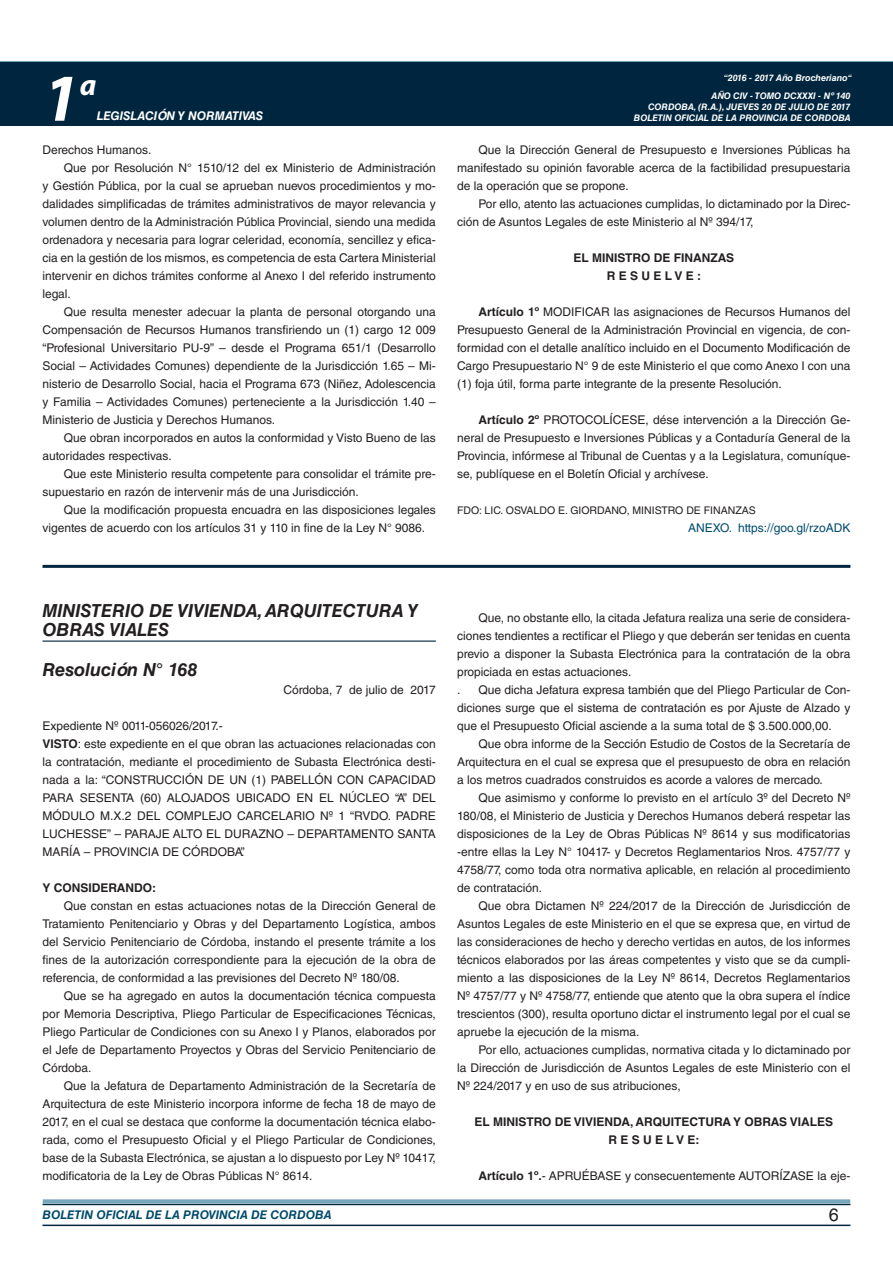
<style>
.page{position:relative;width:893px;height:1263px;background:#fff}
.page>*{position:absolute;margin:0;border:0;box-sizing:border-box;transform-origin:0 0}
.t1{font:italic 700 67.5px "Myriad Pro";color:#fff}
.t2{font:italic 700 30px "Myriad Pro";color:#fff}
.NOMBRE_DE_MINISTERIO{font:italic 700 18px/19.5px "Helvetica LT Std";color:#231f20}
.DOC__N{font:italic 700 18px "Helvetica LT Std";color:#231f20}
.t3{font:18px "Helvetica LT Std";color:#231f20}
.TEXTO_BASE{font:12px/18px "Helvetica LT Std";color:#231f20;text-align:justify}
.TEXTO_BASE-2{font:700 12px "Helvetica LT Std";color:#231f20}
.t4{font:italic 700 12px "Helvetica LT Std";color:#004b6c}
.ANEXO{font:12px "Helvetica LT Std";color:#004b6c}
.t5{font:italic 700 12px "Helvetica LT Std";color:#fff}
.FIRMA{font:10.5px "Helvetica LT Std";color:#231f20}
.t6{font:italic 700 9px/10.8px "Helvetica LT Std";color:#fff;text-align:right}
.s1{font-weight:700}
</style>
<div class="page">
<div style="left:0;top:61px;width:893px;height:6px;background:#73a5b8"></div>
<div style="left:0;top:62px;width:893px;height:64px;background:#00263f"></div>
<hr style="left:43px;top:1224px;width:807px;height:2px;background:#00263f">
<div style="left:42px;top:1198px;width:809px;height:8px;background:#fff;opacity:.75"></div>
<hr style="left:43px;top:565px;width:807px;height:3px;background:#00263f">
<hr style="left:43px;top:640px;width:393px;height:2px;background:#00263f">
<h1 class="t1" style="left:43px;top:54px;width:38px">1</h1>
<h2 class="t2" style="left:80px;top:66px;width:18px">a</h2>
<p class="t5" style="left:97px;top:109px;width:168px">LEGISLACIÓN Y NORMATIVAS</p>
<p class="TEXTO_BASE" style="left:43px;top:141px;width:110px">Derechos Humanos.</p>
<p class="TEXTO_BASE" style="left:43px;top:159px;width:395px;text-indent:21px">Que por Resolución N° 1510/12 del ex Ministerio de Administración y Gestión Pública, por la cual se aprueban nuevos procedimientos y mo&shy;dalidades simplificadas de trámites administrativos de mayor relevancia y volumen dentro de la Administración Pública Provincial, siendo una medida ordenadora y necesaria para lograr celeridad, economía, sencillez y efica&shy;cia en la gestión de los mismos, es competencia de esta Cartera Ministerial intervenir en dichos trámites conforme al Anexo I del referido instrumento legal.</p>
<p class="TEXTO_BASE" style="left:43px;top:303px;width:395px;text-indent:21px">Que resulta menester adecuar la planta de personal otorgando una Compensación de Recursos Humanos transfiriendo un (1) cargo 12 009 “Profesional Universitario PU-9” – desde el Programa 651/1 (Desarrollo Social – Actividades Comunes) dependiente de la Jurisdicción 1.65 – Mi&shy;nisterio de Desarrollo Social, hacia el Programa 673 (Niñez, Adolescencia y Familia – Actividades Comunes) perteneciente a la Jurisdicción 1.40 – Ministerio de Justicia y Derechos Humanos.</p>
<p class="TEXTO_BASE" style="left:43px;top:429px;width:395px;text-indent:21px">Que obran incorporados en autos la conformidad y Visto Bueno de las autoridades respectivas.</p>
<p class="TEXTO_BASE" style="left:43px;top:465px;width:395px;text-indent:21px">Que este Ministerio resulta competente para consolidar el trámite pre&shy;supuestario en razón de intervenir más de una Jurisdicción.</p>
<p class="TEXTO_BASE" style="left:43px;top:501px;width:395px;text-indent:21px">Que la modificación propuesta encuadra en las disposiciones legales vigentes de acuerdo con los artículos 31 y 110 in fine de la Ley N° 9086.</p>
<p class="t6" style="left:724px;top:72px;width:130px">“2016 - 2017 Año Brocheriano“</p>
<p class="t6" style="left:634px;top:91px;width:218px">AÑO CIV - TOMO DCXXXI - Nº 140<br>CORDOBA, (R.A.), JUEVES 20 DE JULIO DE 2017<br>BOLETIN OFICIAL DE LA PROVINCIA DE CORDOBA</p>
<p class="TEXTO_BASE" style="left:457px;top:141px;width:395px;text-indent:21px">Que la Dirección General de Presupuesto e Inversiones Públicas ha manifestado su opinión favorable acerca de la factibilidad presupuestaria de la operación que se propone.</p>
<p class="TEXTO_BASE" style="left:457px;top:195px;width:395px;text-indent:21px">Por ello, atento las actuaciones cumplidas, lo dictaminado por la Direc&shy;ción de Asuntos Legales de este Ministerio al Nº 394/17,</p>
<p class="TEXTO_BASE-2" style="left:573px;top:250px;width:162px">EL MINISTRO DE FINANZAS</p>
<p class="TEXTO_BASE-2" style="left:607px;top:268px;width:96px">R E S U E L V E :</p>
<p class="TEXTO_BASE" style="left:457px;top:303px;width:395px;text-indent:21px"><span class="s1">Artículo 1º</span> MODIFICAR las asignaciones de Recursos Humanos del Presupuesto General de la Administración Provincial en vigencia, de con&shy;formidad con el detalle analítico incluido en el Documento Modificación de Cargo Presupuestario N° 9 de este Ministerio el que como Anexo I con una (1) foja útil, forma parte integrante de la presente Resolución.</p>
<p class="TEXTO_BASE" style="left:457px;top:411px;width:395px;text-indent:21px"><span class="s1">Artículo 2º</span> PROTOCOLÍCESE, dése intervención a la Dirección Ge&shy;neral de Presupuesto e Inversiones Públicas y a Contaduría General de la Provincia, infórmese al Tribunal de Cuentas y a la Legislatura, comuníque&shy;se, publíquese en el Boletín Oficial y archívese.</p>
<p class="FIRMA" style="left:457px;top:504px;width:300px">FDO: LIC. OSVALDO E. GIORDANO, MINISTRO DE FINANZAS</p>
<p class="ANEXO" style="left:688px;top:521px;width:164px">ANEXO. https://goo.gl/rzoADK</p>
<p class="NOMBRE_DE_MINISTERIO" style="left:43px;top:600px;width:377px">MINISTERIO DE VIVIENDA, ARQUITECTURA Y<br>OBRAS VIALES</p>
<p class="DOC__N" style="left:43px;top:658px;width:156px">Resolución N° 168</p>
<p class="TEXTO_BASE" style="left:284px;top:681px;width:154px">Córdoba, 7 de julio de 2017</p>
<p class="TEXTO_BASE" style="left:43px;top:717px;width:182px">Expediente Nº 0011-056026/2017.-</p>
<p class="TEXTO_BASE" style="left:43px;top:735px;width:395px"><span class="s1">VISTO</span>: este expediente en el que obran las actuaciones relacionadas con la contratación, mediante el procedimiento de Subasta Electrónica desti&shy;nada a la: “CONSTRUCCIÓN DE UN (1) PABELLÓN CON CAPACIDAD PARA SESENTA (60) ALOJADOS UBICADO EN EL NÚCLEO “A” DEL MÓDULO M.X.2 DEL COMPLEJO CARCELARIO Nº 1 “RVDO. PADRE LUCHESSE” – PARAJE ALTO EL DURAZNO – DEPARTAMENTO SANTA MARÍA – PROVINCIA DE CÓRDOBA”.</p>
<p class="TEXTO_BASE-2" style="left:43px;top:880px;width:115px">Y CONSIDERANDO:</p>
<p class="TEXTO_BASE" style="left:43px;top:897px;width:395px;text-indent:21px">Que constan en estas actuaciones notas de la Dirección General de Tratamiento Penitenciario y Obras y del Departamento Logística, ambos del Servicio Penitenciario de Córdoba, instando el presente trámite a los fines de la autorización correspondiente para la ejecución de la obra de referencia, de conformidad a las previsiones del Decreto Nº 180/08.</p>
<p class="TEXTO_BASE" style="left:43px;top:987px;width:395px;text-indent:21px">Que se ha agregado en autos la documentación técnica compuesta por Memoria Descriptiva, Pliego Particular de Especificaciones Técnicas, Pliego Particular de Condiciones con su Anexo I y Planos, elaborados por el Jefe de Departamento Proyectos y Obras del Servicio Penitenciario de Córdoba.</p>
<p class="TEXTO_BASE" style="left:43px;top:1077px;width:395px;text-indent:21px">Que la Jefatura de Departamento Administración de la Secretaría de Arquitectura de este Ministerio incorpora informe de fecha 18 de mayo de 2017, en el cual se destaca que conforme la documentación técnica elabo&shy;rada, como el Presupuesto Oficial y el Pliego Particular de Condiciones, base de la Subasta Electrónica, se ajustan a lo dispuesto por Ley Nº 10417, modificatoria de la Ley de Obras Públicas N° 8614.</p>
<p class="TEXTO_BASE" style="left:457px;top:609px;width:395px;text-indent:21px">Que, no obstante ello, la citada Jefatura realiza una serie de considera&shy;ciones tendientes a rectificar el Pliego y que deberán ser tenidas en cuenta previo a disponer la Subasta Electrónica para la contratación de la obra propiciada en estas actuaciones.</p>
<p class="TEXTO_BASE" style="left:457px;top:681px;width:5px">.</p>
<p class="TEXTO_BASE" style="left:457px;top:681px;width:395px;text-indent:21px">Que dicha Jefatura expresa también que del Pliego Particular de Con&shy;diciones surge que el sistema de contratación es por Ajuste de Alzado y que el Presupuesto Oficial asciende a la suma total de $ 3.500.000,00.</p>
<p class="TEXTO_BASE" style="left:457px;top:735px;width:395px;text-indent:21px">Que obra informe de la Sección Estudio de Costos de la Secretaría de Arquitectura en el cual se expresa que el presupuesto de obra en relación a los metros cuadrados construidos es acorde a valores de mercado.</p>
<p class="TEXTO_BASE" style="left:457px;top:789px;width:395px;text-indent:21px">Que asimismo y conforme lo previsto en el artículo 3º del Decreto Nº 180/08, el Ministerio de Justicia y Derechos Humanos deberá respetar las disposiciones de la Ley de Obras Públicas Nº 8614 y sus modificatorias -entre ellas la Ley N° 10417- y Decretos Reglamentarios Nros. 4757/77 y 4758/77, como toda otra normativa aplicable, en relación al procedimiento de contratación.</p>
<p class="TEXTO_BASE" style="left:457px;top:897px;width:395px;text-indent:21px">Que obra Dictamen Nº 224/2017 de la Dirección de Jurisdicción de Asuntos Legales de este Ministerio en el que se expresa que, en virtud de las consideraciones de hecho y derecho vertidas en autos, de los informes técnicos elaborados por las áreas competentes y visto que se da cumpli&shy;miento a las disposiciones de la Ley Nº 8614, Decretos Reglamentarios Nº 4757/77 y Nº 4758/77, entiende que atento que la obra supera el índice trescientos (300), resulta oportuno dictar el instrumento legal por el cual se apruebe la ejecución de la misma.</p>
<p class="TEXTO_BASE" style="left:457px;top:1041px;width:395px;text-indent:21px">Por ello, actuaciones cumplidas, normativa citada y lo dictaminado por la Dirección de Jurisdicción de Asuntos Legales de este Ministerio con el Nº 224/2017 y en uso de sus atribuciones,</p>
<p class="TEXTO_BASE-2" style="left:475px;top:1114px;width:360px">EL MINISTRO DE VIVIENDA, ARQUITECTURA Y OBRAS VIALES</p>
<p class="TEXTO_BASE-2" style="left:608px;top:1132px;width:93px">R E S U E L V E:</p>
<p class="TEXTO_BASE" style="left:478px;top:1167px;width:374px"><span class="s1">Artículo 1º.</span>- APRUÉBASE y consecuentemente AUTORÍZASE la eje-</p>
<p class="t4" style="left:43px;top:1208px;width:290px">BOLETIN OFICIAL DE LA PROVINCIA DE CORDOBA</p>
<h3 class="t3" style="left:829px;top:1204px;width:12px">6</h3>
</div>
